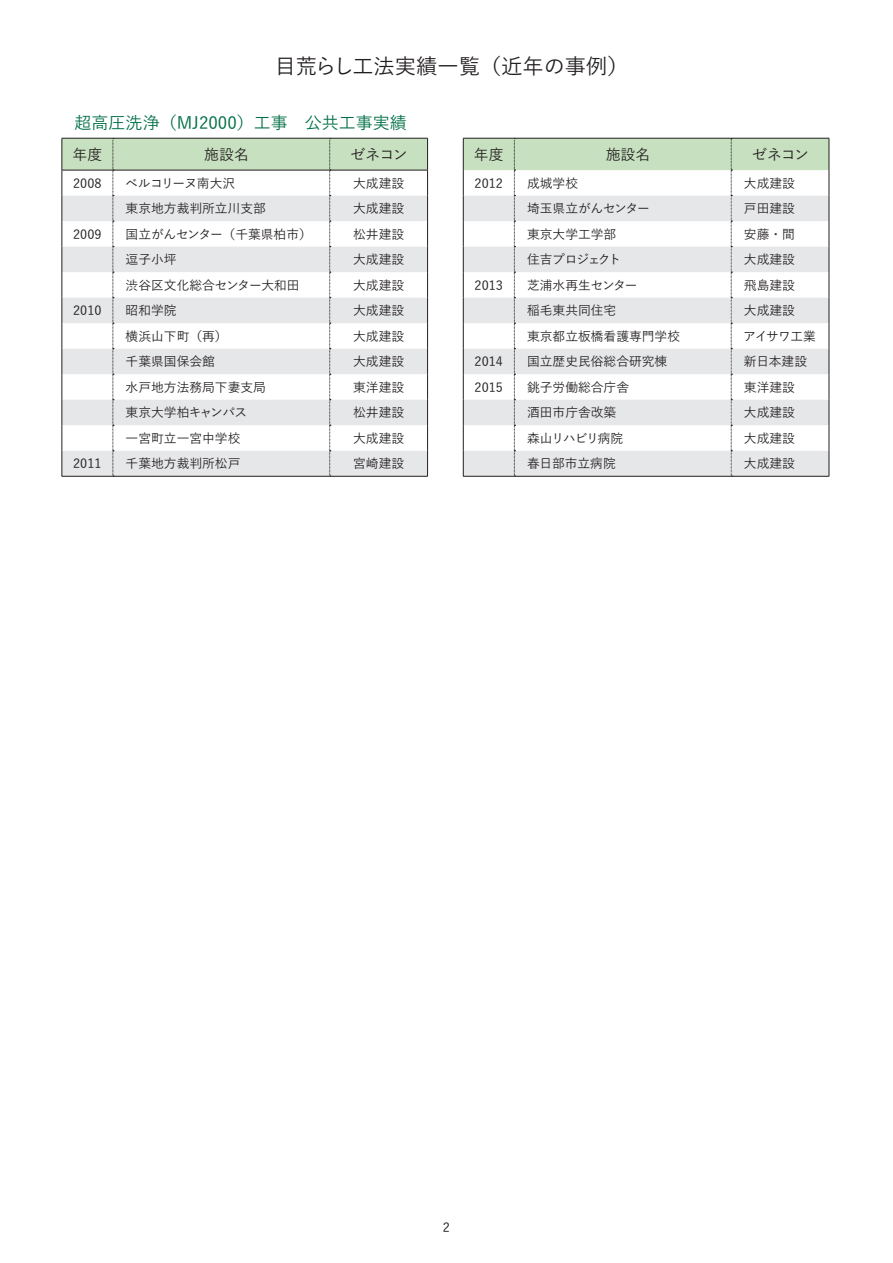
<style>
.page{position:relative;width:893px;height:1263px;background:#fff}
.page>*{position:absolute;margin:0;border:0;box-sizing:border-box;transform-origin:0 0}
.t1{font:21.3px "Yu Gothic Std M";color:#231f20}
.t2{font:16.95px "Yu Gothic Std M";color:#016f45}
.t3{font:14.85px "Yu Gothic Std M";color:#231f20}
.t4{font:12.75px "Yu Gothic Std M";color:#231f20}
.t5{font:12.75px "Yu Gothic Std M";letter-spacing:-.03em;color:#231f20}
.t6{font:12.75px "Yu Gothic Std M";letter-spacing:-.02em;color:#231f20}
.t7{font:12.75px "Yu Gothic Std M";letter-spacing:-.065em;color:#231f20}
.t8{font:12.75px "Yu Gothic Std M";letter-spacing:-.085em;color:#231f20}
</style>
<div class="page">
<svg style="left:62px;top:138px;width:366px;height:338px"></svg>
<hr style="left:62px;top:476px;width:51px;height:1px;background:#231f20">
<hr style="left:113px;top:476px;width:217px;height:1px;background:#231f20">
<hr style="left:330px;top:476px;width:98px;height:1px;background:#231f20">
<svg style="left:463px;top:138px;width:367px;height:339px"></svg>
<hr style="left:463px;top:476px;width:51px;height:1px;background:#231f20">
<hr style="left:514px;top:476px;width:217px;height:1px;background:#231f20">
<hr style="left:731px;top:476px;width:98px;height:1px;background:#231f20">
<h1 class="t1" style="left:275px;top:51px;width:355px">目荒らし工法実績一覧（近年の事例）</h1>
<h2 class="t2" style="left:75px;top:110px;width:334px">超高圧洗浄（MJ2000）工事　公共工事実績</h2>
<p class="t3" style="left:72px;top:144px;width:31px">年度</p>
<p class="t3" style="left:204px;top:144px;width:46px">施設名</p>
<p class="t3" style="left:351px;top:144px;width:58px">ゼネコン</p>
<p class="t4" style="left:73px;top:174px;width:30px">2008</p>
<p class="t5" style="left:125px;top:174px;width:111px">ベルコリーヌ南大沢</p>
<p class="t4" style="left:353px;top:174px;width:53px">大成建設</p>
<p class="t4" style="left:126px;top:199px;width:142px">東京地方裁判所立川支部</p>
<p class="t4" style="left:353px;top:199px;width:53px">大成建設</p>
<p class="t4" style="left:73px;top:225px;width:30px">2009</p>
<p class="t4" style="left:126px;top:225px;width:188px">国立がんセンター（千葉県柏市）</p>
<p class="t4" style="left:353px;top:225px;width:53px">松井建設</p>
<p class="t4" style="left:126px;top:250px;width:53px">逗子小坪</p>
<p class="t4" style="left:353px;top:250px;width:53px">大成建設</p>
<p class="t4" style="left:126px;top:276px;width:176px">渋谷区文化総合センター大和田</p>
<p class="t4" style="left:353px;top:276px;width:53px">大成建設</p>
<p class="t4" style="left:73px;top:301px;width:30px">2010</p>
<p class="t4" style="left:126px;top:301px;width:53px">昭和学院</p>
<p class="t4" style="left:353px;top:301px;width:53px">大成建設</p>
<p class="t4" style="left:126px;top:327px;width:104px">横浜山下町（再）</p>
<p class="t4" style="left:353px;top:327px;width:53px">大成建設</p>
<p class="t4" style="left:126px;top:352px;width:91px">千葉県国保会館</p>
<p class="t4" style="left:353px;top:352px;width:53px">大成建設</p>
<p class="t4" style="left:126px;top:378px;width:142px">水戸地方法務局下妻支局</p>
<p class="t4" style="left:353px;top:378px;width:53px">東洋建設</p>
<p class="t5" style="left:126px;top:403px;width:123px">東京大学柏キャンパス</p>
<p class="t4" style="left:353px;top:403px;width:53px">松井建設</p>
<p class="t4" style="left:126px;top:429px;width:116px">一宮町立一宮中学校</p>
<p class="t4" style="left:353px;top:429px;width:53px">大成建設</p>
<p class="t4" style="left:73px;top:454px;width:30px">2011</p>
<p class="t4" style="left:126px;top:454px;width:116px">千葉地方裁判所松戸</p>
<p class="t4" style="left:353px;top:454px;width:53px">宮崎建設</p>
<p class="t3" style="left:474px;top:144px;width:31px">年度</p>
<p class="t3" style="left:606px;top:144px;width:46px">施設名</p>
<p class="t3" style="left:752px;top:144px;width:58px">ゼネコン</p>
<p class="t4" style="left:475px;top:174px;width:30px">2012</p>
<p class="t4" style="left:527px;top:174px;width:53px">成城学校</p>
<p class="t4" style="left:744px;top:174px;width:53px">大成建設</p>
<p class="t6" style="left:527px;top:199px;width:124px">埼玉県立がんセンター</p>
<p class="t4" style="left:744px;top:199px;width:53px">戸田建設</p>
<p class="t4" style="left:527px;top:225px;width:91px">東京大学工学部</p>
<p class="t4" style="left:744px;top:225px;width:53px">安藤・間</p>
<p class="t7" style="left:527px;top:250px;width:96px">住吉プロジェクト</p>
<p class="t4" style="left:744px;top:250px;width:53px">大成建設</p>
<p class="t4" style="left:475px;top:276px;width:30px">2013</p>
<p class="t4" style="left:527px;top:276px;width:112px">芝浦水再生センター</p>
<p class="t4" style="left:744px;top:276px;width:53px">飛島建設</p>
<p class="t4" style="left:527px;top:301px;width:91px">稲毛東共同住宅</p>
<p class="t4" style="left:744px;top:301px;width:53px">大成建設</p>
<p class="t4" style="left:527px;top:327px;width:155px">東京都立板橋看護専門学校</p>
<p class="t4" style="left:743px;top:327px;width:74px">アイサワ工業</p>
<p class="t4" style="left:475px;top:352px;width:30px">2014</p>
<p class="t4" style="left:527px;top:352px;width:142px">国立歴史民俗総合研究棟</p>
<p class="t4" style="left:744px;top:352px;width:65px">新日本建設</p>
<p class="t4" style="left:475px;top:378px;width:30px">2015</p>
<p class="t4" style="left:527px;top:378px;width:104px">銚子労働総合庁舎</p>
<p class="t4" style="left:744px;top:378px;width:53px">東洋建設</p>
<p class="t4" style="left:527px;top:403px;width:91px">酒田市庁舎改築</p>
<p class="t4" style="left:744px;top:403px;width:53px">大成建設</p>
<p class="t8" style="left:527px;top:429px;width:98px">森山リハビリ病院</p>
<p class="t4" style="left:744px;top:429px;width:53px">大成建設</p>
<p class="t4" style="left:527px;top:454px;width:90px">春日部市立病院</p>
<p class="t4" style="left:744px;top:454px;width:53px">大成建設</p>
<p class="t4" style="left:443px;top:1218px;width:9px">2</p>
</div>
